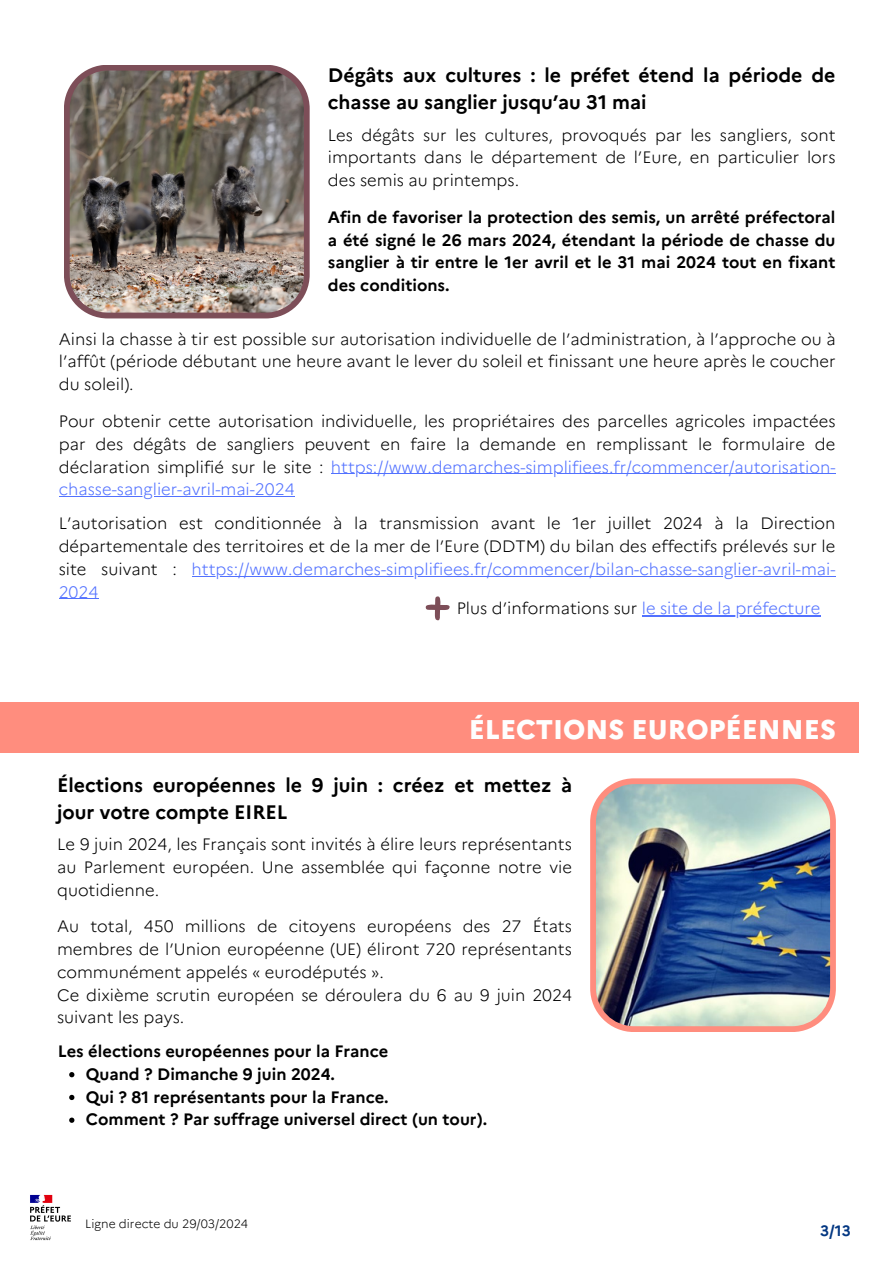
<style>
.page{position:relative;width:894px;height:1264px;background:#fff}
.page>*{position:absolute;margin:0;border:0;box-sizing:border-box;transform-origin:0 0}
.t1{font:800 27px "Marianne";color:#fefefe}
.t2{font:700 19.5px/27px "Marianne";color:#000}
.t3{font:300 16.5px/22.8px "Marianne";color:#000;text-align:justify}
.t4{font:700 16.5px/22.8px "Marianne";color:#000;text-align:justify}
.t5{font:700 15px "Marianne";color:#033782}
.t6{font:300 12px "Marianne";color:#000}
.s1{color:#5271ff}
</style>
<div class="page">
<img style="left:64px;top:65px;width:245px;height:253px">
<hr style="left:331px;top:473px;width:504px;height:1px;background:#5271ff">
<hr style="left:59px;top:496px;width:235px;height:1px;background:#5271ff">
<hr style="left:191px;top:575px;width:644px;height:1px;background:#5271ff">
<hr style="left:59px;top:598px;width:39px;height:1px;background:#5271ff">
<svg style="left:425px;top:596px;width:24px;height:24px"></svg>
<hr style="left:641px;top:615px;width:179px;height:1px;background:#5271ff">
<div style="left:0;top:702px;width:858px;height:51px;background:#ff8d7e"></div>
<img style="left:590px;top:778px;width:245px;height:254px">
<svg style="left:69px;top:1072px;width:5px;height:5px"></svg>
<svg style="left:69px;top:1094px;width:5px;height:6px"></svg>
<svg style="left:69px;top:1117px;width:5px;height:5px"></svg>
<img style="left:30px;top:1194px;width:41px;height:47px">
<p class="t2" style="left:328px;top:61px;width:509px">Dégâts aux cultures : le préfet étend la période de chasse au sanglier jusqu’au 31 mai</p>
<p class="t3" style="left:328px;top:123px;width:509px">Les dégâts sur les cultures, provoqués par les sangliers, sont importants dans le département de l’Eure, en particulier lors des semis au printemps.</p>
<p class="t4" style="left:328px;top:206px;width:509px">Afin de favoriser la protection des semis, un arrêté préfectoral a été signé le 26 mars 2024, étendant la période de chasse du sanglier à tir entre le 1er avril et le 31 mai 2024 tout en fixant des conditions.</p>
<p class="t3" style="left:59px;top:327px;width:778px">Ainsi la chasse à tir est possible sur autorisation individuelle de l’administration, à l’approche ou à l’affût (période débutant une heure avant le lever du soleil et finissant une heure après le coucher du soleil).</p>
<p class="t3" style="left:59px;top:409px;width:778px">Pour obtenir cette autorisation individuelle, les propriétaires des parcelles agricoles impactées par des dégâts de sangliers peuvent en faire la demande en remplissant le formulaire de déclaration simplifié sur le site : <span class="s1">https://www.demarches-simplifiees.fr/commencer/autorisation&shy;chasse-sanglier-avril-mai-2024</span></p>
<p class="t3" style="left:59px;top:512px;width:778px">L’autorisation est conditionnée à la transmission avant le 1er juillet 2024 à la Direction départementale des territoires et de la mer de l’Eure (DDTM) du bilan des effectifs prélevés sur le site suivant : <span class="s1">https://www.demarches-simplifiees.fr/commencer/bilan-chasse-sanglier-avril-mai-2024</span></p>
<p class="t3" style="left:456px;top:596px;width:365px">Plus d’informations sur <span class="s1">le site de la préfecture</span></p>
<h1 class="t1" style="left:468px;top:708px;width:368px">ÉLECTIONS EUROPÉENNES</h1>
<p class="t2" style="left:57px;top:771px;width:516px">Élections européennes le 9 juin : créez et mettez à jour votre compte EIREL</p>
<p class="t3" style="left:57px;top:832px;width:516px">Le 9 juin 2024, les Français sont invités à élire leurs représentants au Parlement européen. Une assemblée qui façonne notre vie quotidienne.</p>
<p class="t3" style="left:57px;top:915px;width:516px;text-align:left">Au total, 450 millions de citoyens européens des 27 États membres de l’Union européenne (UE) éliront 720 représentants communément appelés « eurodéputés ».<br>Ce dixième scrutin européen se déroulera du 6 au 9 juin 2024 suivant les pays.</p>
<p class="t4" style="left:86px;top:1039px;width:402px;text-align:left;text-indent:-28px">Les élections européennes pour la France<br>Quand ? Dimanche 9 juin 2024.<br>Qui ? 81 représentants pour la France.<br>Comment ? Par suffrage universel direct (un tour).</p>
<p class="t6" style="left:85px;top:1216px;width:164px">Ligne directe du 29/03/2024</p>
<p class="t5" style="left:820px;top:1220px;width:32px">3/13</p>
</div>
